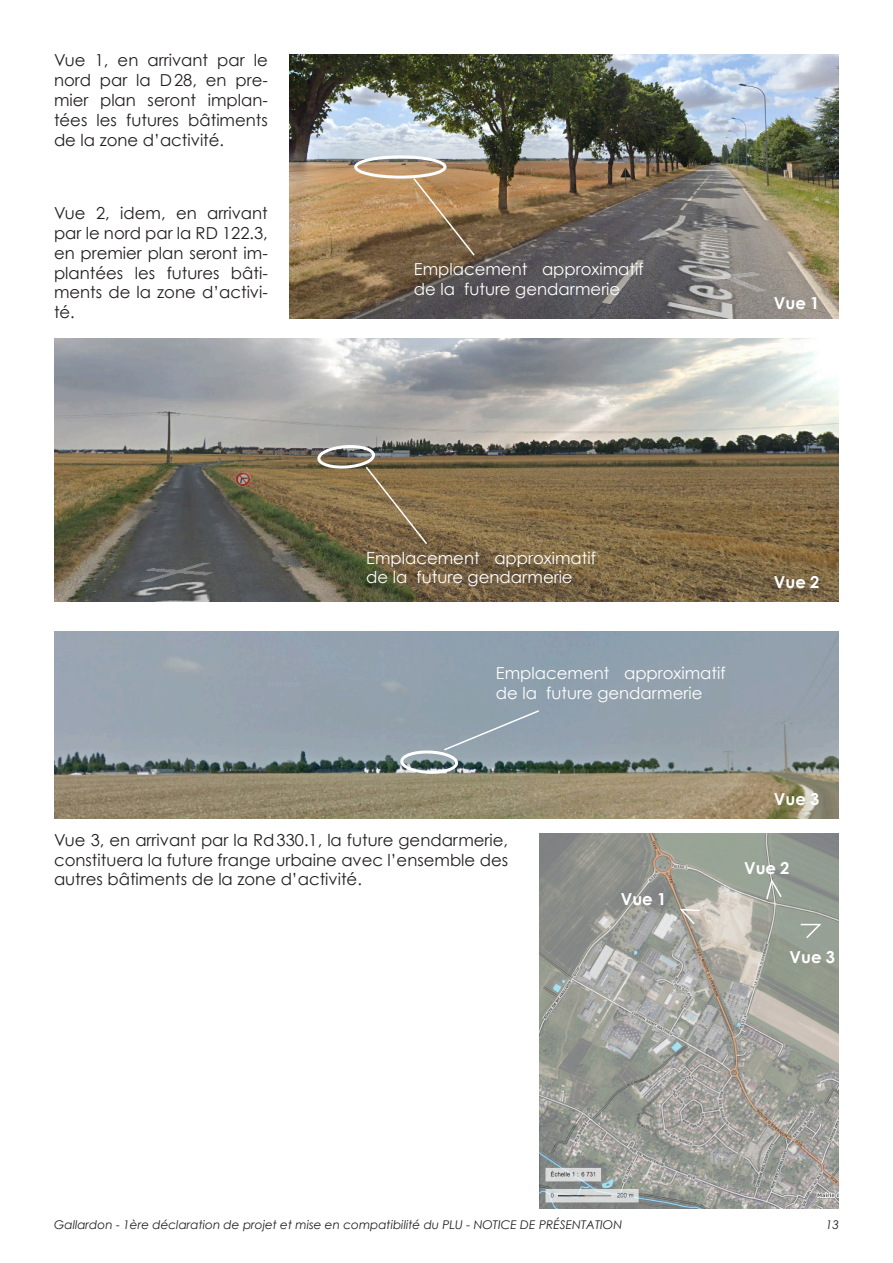
<style>
.page{position:relative;width:893px;height:1263px;background:#fff}
.page>*{position:absolute;margin:0;border:0;box-sizing:border-box;transform-origin:0 0}
.Texte{font:16.5px/19.8px "Century Gothic";color:#231f20;text-align:justify}
.Texte-2{font:16.5px/19.8px "Century Gothic";color:#fff}
.Texte-3{font:700 16.5px "Century Gothic";color:#fff}
.t1{font:italic 12px "Century Gothic";color:#231f20}
</style>
<div class="page">
<img style="left:54px;top:338px;width:785px;height:264px">
<img style="left:289px;top:54px;width:550px;height:264px">
<img style="left:54px;top:631px;width:785px;height:188px">
<img style="left:539px;top:833px;width:300px;height:376px">
<svg style="left:765px;top:877px;width:18px;height:24px"></svg>
<svg style="left:799px;top:923px;width:24px;height:17px"></svg>
<svg style="left:678px;top:908px;width:23px;height:18px"></svg>
<div style="left:354px;top:155px;width:92px;height:24px;border:3px solid #fff;border-radius:50%"></div>
<svg style="left:412px;top:176px;width:64px;height:81px"></svg>
<svg style="left:316px;top:445px;width:113px;height:101px"></svg>
<svg style="left:399px;top:709px;width:142px;height:66px"></svg>
<p class="Texte" style="left:54px;top:50px;width:215px">Vue 1, en arrivant par le nord par la D28, en pre&shy;mier plan seront implan&shy;tées les futures bâtiments de la zone d’activité.</p>
<p class="Texte" style="left:54px;top:203px;width:215px">Vue 2, idem, en arrivant par le nord par la RD 122.3, en premier plan seront im&shy;plantées les futures bâti&shy;ments de la zone d’activi&shy;té.</p>
<p class="Texte-2" style="left:414px;top:259px;width:231px">Emplacement approximatif de la future gendarmerie</p>
<p class="Texte-3" style="left:774px;top:292px;width:47px">Vue 1</p>
<p class="Texte-2" style="left:366px;top:547px;width:231px">Emplacement approximatif de la future gendarmerie</p>
<p class="Texte-2" style="left:496px;top:663px;width:231px">Emplacement approximatif de la future gendarmerie</p>
<p class="Texte-3" style="left:774px;top:572px;width:47px">Vue 2</p>
<p class="Texte" style="left:54px;top:830px;width:456px">Vue 3, en arrivant par la Rd330.1, la future gendarmerie, constituera la future frange urbaine avec l’ensemble des autres bâtiments de la zone d’activité.</p>
<p class="Texte-3" style="left:621px;top:889px;width:47px">Vue 1</p>
<p class="Texte-3" style="left:774px;top:789px;width:47px">Vue 3</p>
<p class="Texte-3" style="left:744px;top:858px;width:47px">Vue 2</p>
<p class="Texte-3" style="left:789px;top:946px;width:47px">Vue 3</p>
<p class="t1" style="left:54px;top:1217px;width:570px">Gallardon - 1ère déclaration de projet et mise en compatibilité du PLU - NOTICE DE PRÉSENTATION</p>
<p class="t1" style="left:826px;top:1217px;width:15px">13</p>
</div>
